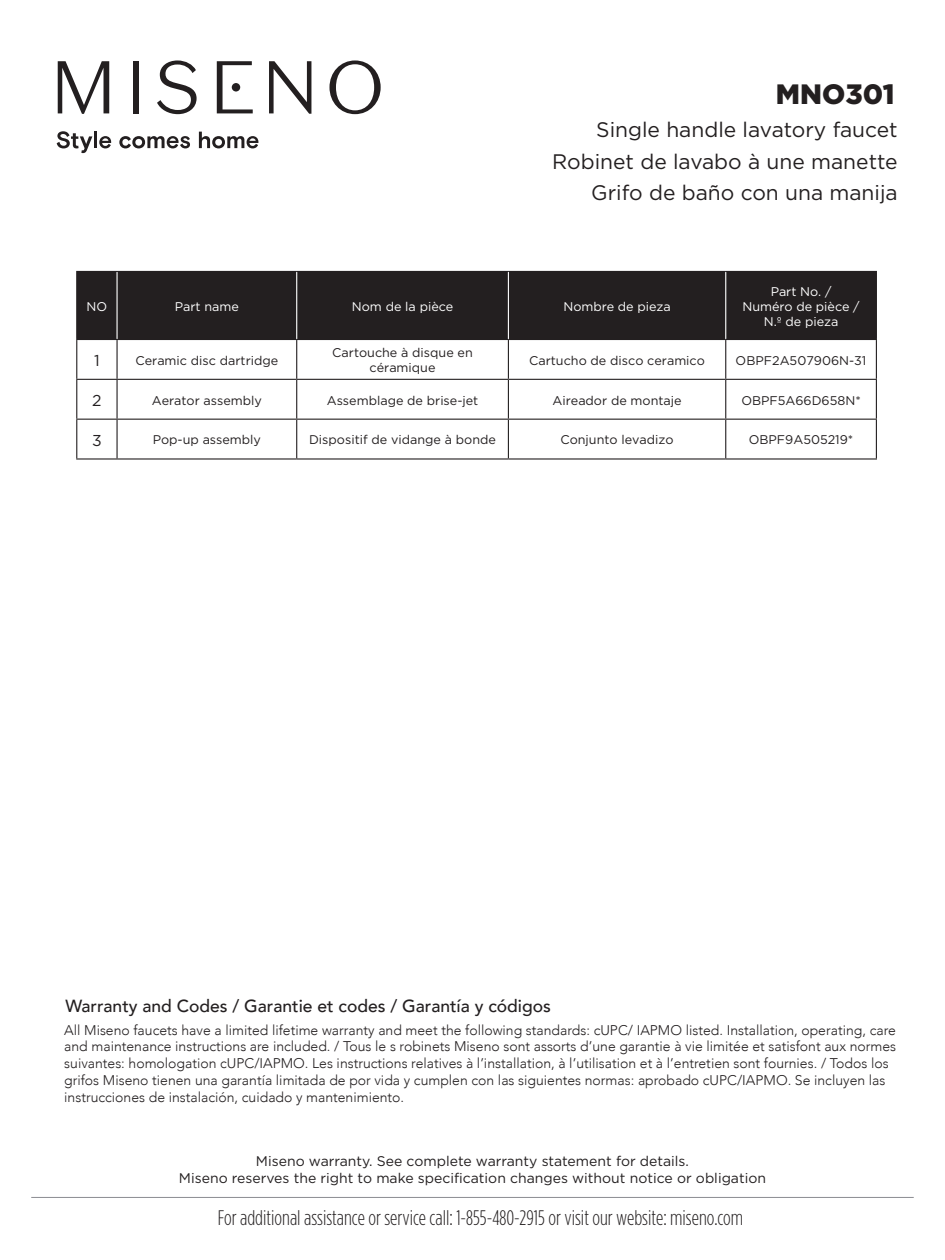
<style>
.page{position:relative;width:945px;height:1260px;background:#fff}
.page>*{position:absolute;margin:0;border:0;box-sizing:border-box;transform-origin:0 0}
.t1{font:900 28px "Gotham";color:#231f20}
.t2{font:300 21px "Gotham Condensed";color:#231f20}
.t3{font:21px/31.5px "Gotham";color:#231f20;text-align:right}
.t4{font:500 17.5px "Avenir";color:#231f20}
.t5{font:15.75px "Gotham";color:#231f20}
.t6{font:300 14px/16.8px "Avenir";color:#231f20}
.t7{font:14px/16.8px "Gotham";color:#231f20;text-align:center}
.t8{font:12.6px/15px "Gotham";color:#231f20;text-align:center}
.t9{font:12.6px/15px "Gotham";color:#fff;text-align:center}
</style>
<div class="page">
<hr style="left:31px;top:1197px;width:883px;height:1px;background:#8b8c91">
<svg style="left:329px;top:60px;width:52px;height:54px"></svg>
<svg style="left:157px;top:60px;width:40px;height:54px"></svg>
<svg style="left:58px;top:61px;width:51px;height:53px"></svg>
<div style="left:133px;top:61px;width:6px;height:52px;background:#231f20"></div>
<svg style="left:217px;top:61px;width:36px;height:52px"></svg>
<svg style="left:269px;top:61px;width:42px;height:53px"></svg>
<div style="left:232px;top:83px;width:8px;height:9px;background:#231f20;border-radius:50%"></div>
<hr style="left:94px;top:132px;width:3px;height:16px;background:#231f20">
<svg style="left:57px;top:131px;width:35px;height:22px"></svg>
<svg style="left:99px;top:136px;width:12px;height:12px"></svg>
<svg style="left:119px;top:136px;width:71px;height:12px"></svg>
<svg style="left:199px;top:132px;width:59px;height:16px"></svg>
<div style="left:77px;top:272px;width:799px;height:67px;background:#231f20"></div>
<hr style="left:76px;top:340px;width:1px;height:39px;background:#231f20">
<hr style="left:117px;top:339px;width:180px;height:1px;background:#231f20">
<hr style="left:116px;top:340px;width:2px;height:39px;background:#231f20">
<hr style="left:297px;top:339px;width:211px;height:1px;background:#231f20">
<hr style="left:296px;top:340px;width:1px;height:39px;background:#231f20">
<hr style="left:508px;top:339px;width:218px;height:1px;background:#231f20">
<hr style="left:508px;top:340px;width:1px;height:39px;background:#231f20">
<hr style="left:725px;top:340px;width:1px;height:39px;background:#231f20">
<hr style="left:876px;top:340px;width:1px;height:39px;background:#231f20">
<hr style="left:76px;top:379px;width:41px;height:1px;background:#231f20">
<hr style="left:76px;top:380px;width:1px;height:39px;background:#231f20">
<hr style="left:117px;top:379px;width:180px;height:1px;background:#231f20">
<hr style="left:116px;top:380px;width:2px;height:39px;background:#231f20">
<hr style="left:297px;top:379px;width:211px;height:1px;background:#231f20">
<hr style="left:296px;top:380px;width:1px;height:39px;background:#231f20">
<hr style="left:508px;top:379px;width:218px;height:1px;background:#231f20">
<hr style="left:508px;top:380px;width:1px;height:39px;background:#231f20">
<hr style="left:726px;top:379px;width:151px;height:1px;background:#231f20">
<hr style="left:725px;top:380px;width:1px;height:39px;background:#231f20">
<hr style="left:876px;top:380px;width:1px;height:39px;background:#231f20">
<hr style="left:76px;top:419px;width:41px;height:1px;background:#231f20">
<hr style="left:76px;top:420px;width:1px;height:38px;background:#231f20">
<hr style="left:117px;top:419px;width:180px;height:1px;background:#231f20">
<hr style="left:116px;top:420px;width:2px;height:38px;background:#231f20">
<hr style="left:297px;top:419px;width:211px;height:1px;background:#231f20">
<hr style="left:296px;top:420px;width:1px;height:38px;background:#231f20">
<hr style="left:508px;top:419px;width:218px;height:1px;background:#231f20">
<hr style="left:508px;top:420px;width:1px;height:38px;background:#231f20">
<hr style="left:726px;top:419px;width:151px;height:1px;background:#231f20">
<hr style="left:725px;top:420px;width:1px;height:38px;background:#231f20">
<hr style="left:876px;top:420px;width:1px;height:38px;background:#231f20">
<hr style="left:76px;top:458px;width:41px;height:2px;background:#231f20">
<hr style="left:117px;top:458px;width:180px;height:2px;background:#231f20">
<hr style="left:297px;top:458px;width:211px;height:2px;background:#231f20">
<hr style="left:508px;top:458px;width:218px;height:2px;background:#231f20">
<hr style="left:726px;top:458px;width:151px;height:2px;background:#231f20">
<hr style="left:116px;top:272px;width:2px;height:67px;background:#fff">
<hr style="left:296px;top:272px;width:1px;height:67px;background:#fff">
<hr style="left:508px;top:272px;width:1px;height:67px;background:#fff">
<hr style="left:725px;top:272px;width:1px;height:67px;background:#fff">
<hr style="left:76px;top:271px;width:41px;height:1px;background:#231f20">
<hr style="left:76px;top:272px;width:1px;height:67px;background:#231f20">
<hr style="left:117px;top:271px;width:180px;height:1px;background:#231f20">
<hr style="left:297px;top:271px;width:211px;height:1px;background:#231f20">
<hr style="left:508px;top:271px;width:218px;height:1px;background:#231f20">
<hr style="left:726px;top:271px;width:151px;height:1px;background:#231f20">
<hr style="left:876px;top:272px;width:1px;height:67px;background:#231f20">
<hr style="left:76px;top:339px;width:41px;height:1px;background:#231f20">
<hr style="left:726px;top:339px;width:151px;height:1px;background:#231f20">
<h1 class="t1" style="left:776px;top:78px;width:120px">MNO301</h1>
<h2 class="t3" style="left:552px;top:114px;width:347px">Single handle lavatory faucet<br>Robinet de lavabo à une manette<br>Grifo de baño con una manija</h2>
<p class="t9" style="left:87px;top:299px;width:22px">NO</p>
<p class="t9" style="left:175px;top:299px;width:66px">Part name</p>
<p class="t9" style="left:352px;top:299px;width:103px">Nom de la pièce</p>
<p class="t9" style="left:563px;top:299px;width:109px">Nombre de pieza</p>
<p class="t9" style="left:742px;top:284px;width:119px">Part No. /<br>Numéro de pièce /<br>N.º de pieza</p>
<p class="t5" style="left:94px;top:352px;width:7px">1</p>
<p class="t8" style="left:135px;top:353px;width:144px">Ceramic disc dartridge</p>
<p class="t8" style="left:332px;top:345px;width:142px">Cartouche à disque en céramique</p>
<p class="t8" style="left:529px;top:353px;width:177px">Cartucho de disco ceramico</p>
<p class="t8" style="left:736px;top:353px;width:132px">OBPF2A507906N-31</p>
<p class="t5" style="left:92px;top:392px;width:11px">2</p>
<p class="t8" style="left:152px;top:392px;width:112px">Aerator assembly</p>
<p class="t8" style="left:327px;top:392px;width:153px">Assemblage de brise-jet</p>
<p class="t8" style="left:553px;top:392px;width:131px">Aireador de montaje</p>
<p class="t8" style="left:741px;top:392px;width:121px">OBPF5A66D658N*</p>
<p class="t5" style="left:92px;top:431px;width:11px">3</p>
<p class="t8" style="left:153px;top:432px;width:110px">Pop-up assembly</p>
<p class="t8" style="left:309px;top:432px;width:188px">Dispositif de vidange à bonde</p>
<p class="t8" style="left:560px;top:432px;width:115px">Conjunto levadizo</p>
<p class="t8" style="left:749px;top:432px;width:106px">OBPF9A505219*</p>
<p class="t4" style="left:66px;top:990px;width:487px">Warranty and Codes / Garantie et codes / Garantía y códigos</p>
<p class="t6" style="left:64px;top:1021px;width:833px">All Miseno faucets have a limited lifetime warranty and meet the following standards: cUPC/ IAPMO listed. Installation, operating, care and maintenance instructions are included. / Tous le s robinets Miseno sont assorts d’une garantie à vie limitée et satisfont aux normes suivantes: homologation cUPC/IAPMO. Les instructions relatives à l’installation, à l’utilisation et à l’entretien sont fournies. / Todos los grifos Miseno tienen una garantía limitada de por vida y cumplen con las siguientes normas: aprobado cUPC/IAPMO. Se incluyen las instrucciones de instalación, cuidado y mantenimiento.</p>
<p class="t7" style="left:179px;top:1152px;width:589px">Miseno warranty. See complete warranty statement for details.<br>Miseno reserves the right to make specification changes without notice or obligation</p>
<h2 class="t2" style="left:218px;top:1206px;width:527px">For additional assistance or service call: 1-855-480-2915 or visit our website: miseno.com</h2>
</div>
